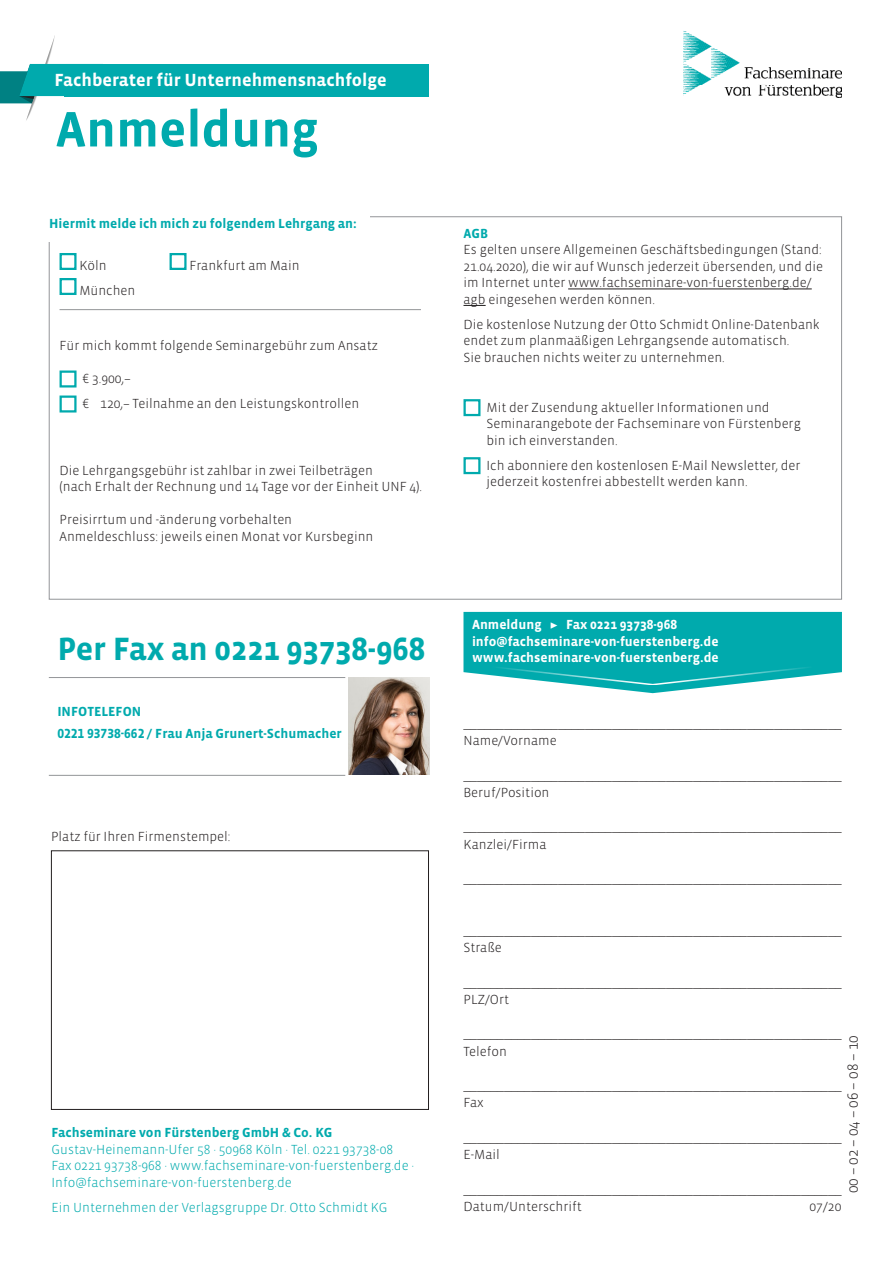
<style>
.page{position:relative;width:893px;height:1263px;background:#fff}
.page>*{position:absolute;margin:0;border:0;box-sizing:border-box;transform-origin:0 0}
.t1{font:700 51px "Vista Sans OTCE";color:#00aaad}
.Head_2{font:700 33px "Vista Sans OTCE";letter-spacing:-.005em;color:#00aaad}
.t2{font:700 18px "Vista Sans OTCE";color:#fff}
.Fliesstext{font:300 15px "Vista Sans OTCE";color:#231f20}
.Fliesstext-2{font:300 13.5px/16.5px "Vista Sans OTCE";color:#231f20}
.Anmeldung{font:300 13.5px/17.2px "Vista Sans OTCE";color:#231f20}
.Fliesstext-3{font:300 13.5px/16.5px "Vista Sans OTCE";color:#00aaad}
.t3{font:700 13.5px "Vista Sans OTCE";color:#fff}
.Head_Schrift_geraste{font:700 13.5px "Vista Sans OTCE";color:#00aaad}
.Fliesstext-4{font:700 13.5px "Vista Sans OTCE";color:#00aaad}
.Head_2-2{font:700 13.5px "Vista Sans OTCE";color:#00aaad}
.s1{font-family:"Minion Pro";font-weight:400}
</style>
<div class="page">
<svg style="left:0;top:35px;width:103px;height:86px"></svg>
<div style="left:64px;top:64px;width:365px;height:32px;background:#00aaad"></div>
<img style="left:683px;top:30px;width:159px;height:68px">
<svg style="left:463px;top:612px;width:379px;height:81px;background:#23b5b8"></svg>
<div style="left:51px;top:850px;width:378px;height:260px;border:1px solid #231f20"></div>
<img style="left:349px;top:677px;width:80px;height:98px">
<hr style="left:49px;top:677px;width:296px;height:1px;background:#939598">
<hr style="left:49px;top:775px;width:296px;height:1px;background:#939598">
<div style="left:60px;top:253px;width:17px;height:17px;border:2px solid #00aaad"></div>
<div style="left:170px;top:253px;width:17px;height:17px;border:2px solid #00aaad"></div>
<div style="left:60px;top:278px;width:17px;height:17px;border:2px solid #00aaad"></div>
<hr style="left:60px;top:309px;width:361px;height:1px;background:#939598">
<div style="left:60px;top:370px;width:17px;height:17px;border:2px solid #00aaad"></div>
<div style="left:60px;top:395px;width:17px;height:17px;border:2px solid #00aaad"></div>
<hr style="left:568px;top:289px;width:244px;height:1px;background:#231f20">
<svg style="left:463px;top:305px;width:23px;height:1px"></svg>
<div style="left:463px;top:399px;width:17px;height:17px;border:2px solid #00aaad"></div>
<div style="left:463px;top:457px;width:17px;height:17px;border:2px solid #00aaad"></div>
<h3 class="t2" style="left:54px;top:70px;width:334px">Fachberater für Unternehmensnachfolge</h3>
<p class="t1" style="left:56px;top:100px;width:264px">Anmeldung</p>
<p class="Head_Schrift_geraste" style="left:49px;top:215px;width:309px">Hiermit melde ich mich zu folgendem Lehrgang an:</p>
<p class="Fliesstext-2" style="left:79px;top:257px;width:29px">Köln</p>
<p class="Fliesstext-2" style="left:189px;top:257px;width:112px">Frankfurt am Main</p>
<p class="Fliesstext-2" style="left:79px;top:282px;width:58px">München</p>
<p class="Fliesstext-2" style="left:60px;top:337px;width:320px">Für mich kommt folgende Seminargebühr zum Ansatz</p>
<p class="Fliesstext-2" style="left:83px;top:370px;width:50px">€ 3.900,–</p>
<p class="Fliesstext-2" style="left:83px;top:395px;width:278px">€ 120,– Teilnahme an den Leistungskontrollen</p>
<p class="Fliesstext-2" style="left:60px;top:462px;width:364px">Die Lehrgangsgebühr ist zahlbar in zwei Teilbeträgen<br>(nach Erhalt der Rechnung und 14 Tage vor der Einheit UNF 4).</p>
<p class="Fliesstext-2" style="left:60px;top:511px;width:234px">Preisirrtum und -änderung vorbehalten</p>
<p class="Fliesstext-2" style="left:60px;top:528px;width:315px">Anmeldeschluss: jeweils einen Monat vor Kursbeginn</p>
<p class="Head_2" style="left:57px;top:630px;width:369px">Per Fax an 0221 93738-968</p>
<p class="Head_2-2" style="left:57px;top:704px;width:85px">INFOTELEFON</p>
<p class="Head_Schrift_geraste" style="left:57px;top:726px;width:286px">0221 93738-662 / Frau Anja Grunert-Schumacher</p>
<p class="Fliesstext-2" style="left:51px;top:828px;width:181px">Platz für Ihren Firmenstempel:</p>
<p class="Fliesstext-4" style="left:51px;top:1125px;width:282px">Fachseminare von Fürstenberg GmbH &amp; Co. KG</p>
<p class="Fliesstext-3" style="left:51px;top:1141px;width:343px">Gustav-Heinemann-Ufer 58 · 50968 Köln · Tel. 0221 93738-08</p>
<p class="Fliesstext-3" style="left:51px;top:1157px;width:364px">Fax 0221 93738-968 · www.fachseminare-von-fuerstenberg.de ·<br>Info@fachseminare-von-fuerstenberg.de</p>
<p class="Fliesstext-3" style="left:51px;top:1199px;width:338px">Ein Unternehmen der Verlagsgruppe Dr. Otto Schmidt KG</p>
<p class="Fliesstext-4" style="left:463px;top:225px;width:26px">AGB</p>
<p class="Fliesstext-2" style="left:463px;top:241px;width:361px">Es gelten unsere Allgemeinen Geschäftsbedingungen (Stand:<br>21.04.2020), die wir auf Wunsch jederzeit übersenden, und die im Internet unter www.fachseminare-von-fuerstenberg.de/ agb eingesehen werden können.</p>
<p class="Fliesstext-2" style="left:463px;top:316px;width:358px">Die kostenlose Nutzung der Otto Schmidt Online-Datenbank endet zum planmaäßigen Lehrgangsende automatisch.<br>Sie brauchen nichts weiter zu unternehmen.</p>
<p class="Fliesstext-2" style="left:486px;top:399px;width:316px">Mit der Zusendung aktueller Informationen und<br>Seminarangebote der Fachseminare von Fürstenberg bin ich einverstanden.</p>
<p class="Fliesstext-2" style="left:486px;top:457px;width:316px">Ich abonniere den kostenlosen E-Mail Newsletter, der jederzeit kostenfrei abbestellt werden kann.</p>
<p class="t3" style="left:472px;top:617px;width:207px">Anmeldung <span class="s1">▶</span> Fax 0221 93738-968</p>
<p class="t3" style="left:472px;top:633px;width:248px">info@fachseminare-von-fuerstenberg.de</p>
<p class="t3" style="left:472px;top:650px;width:248px">www.fachseminare-von-fuerstenberg.de</p>
<p class="Anmeldung" style="left:463px;top:715px;width:380px">________________________________________________________<br>Name/Vorname</p>
<p class="Anmeldung" style="left:463px;top:766px;width:380px">________________________________________________________</p>
<p class="Anmeldung" style="left:463px;top:784px;width:88px">Beruf/Position</p>
<p class="Anmeldung" style="left:463px;top:818px;width:380px">________________________________________________________</p>
<p class="Anmeldung" style="left:463px;top:835px;width:84px">Kanzlei/Firma</p>
<p class="Anmeldung" style="left:463px;top:870px;width:380px">________________________________________________________</p>
<p class="Anmeldung" style="left:463px;top:922px;width:380px">________________________________________________________</p>
<p class="Anmeldung" style="left:463px;top:939px;width:40px">Straße</p>
<p class="Anmeldung" style="left:463px;top:973px;width:380px">________________________________________________________</p>
<p class="Anmeldung" style="left:463px;top:991px;width:47px">PLZ/Ort</p>
<p class="Anmeldung" style="left:463px;top:1025px;width:380px">________________________________________________________<br>Telefon</p>
<p class="Anmeldung" style="left:463px;top:1077px;width:380px">________________________________________________________</p>
<p class="Anmeldung" style="left:463px;top:1094px;width:22px">Fax</p>
<p class="Anmeldung" style="left:463px;top:1129px;width:380px">________________________________________________________</p>
<p class="Anmeldung" style="left:463px;top:1146px;width:38px">E-Mail</p>
<p class="Anmeldung" style="left:463px;top:1180px;width:380px">________________________________________________________</p>
<p class="Anmeldung" style="left:463px;top:1198px;width:120px">Datum/Unterschrift</p>
<p class="Anmeldung" style="left:809px;top:1198px;width:33px">07/20</p>
<p class="Fliesstext" style="left:844px;top:1193px;width:160px;rotate:-90deg">00 – 02 – 04 – 06 – 08 – 10</p>
</div>
